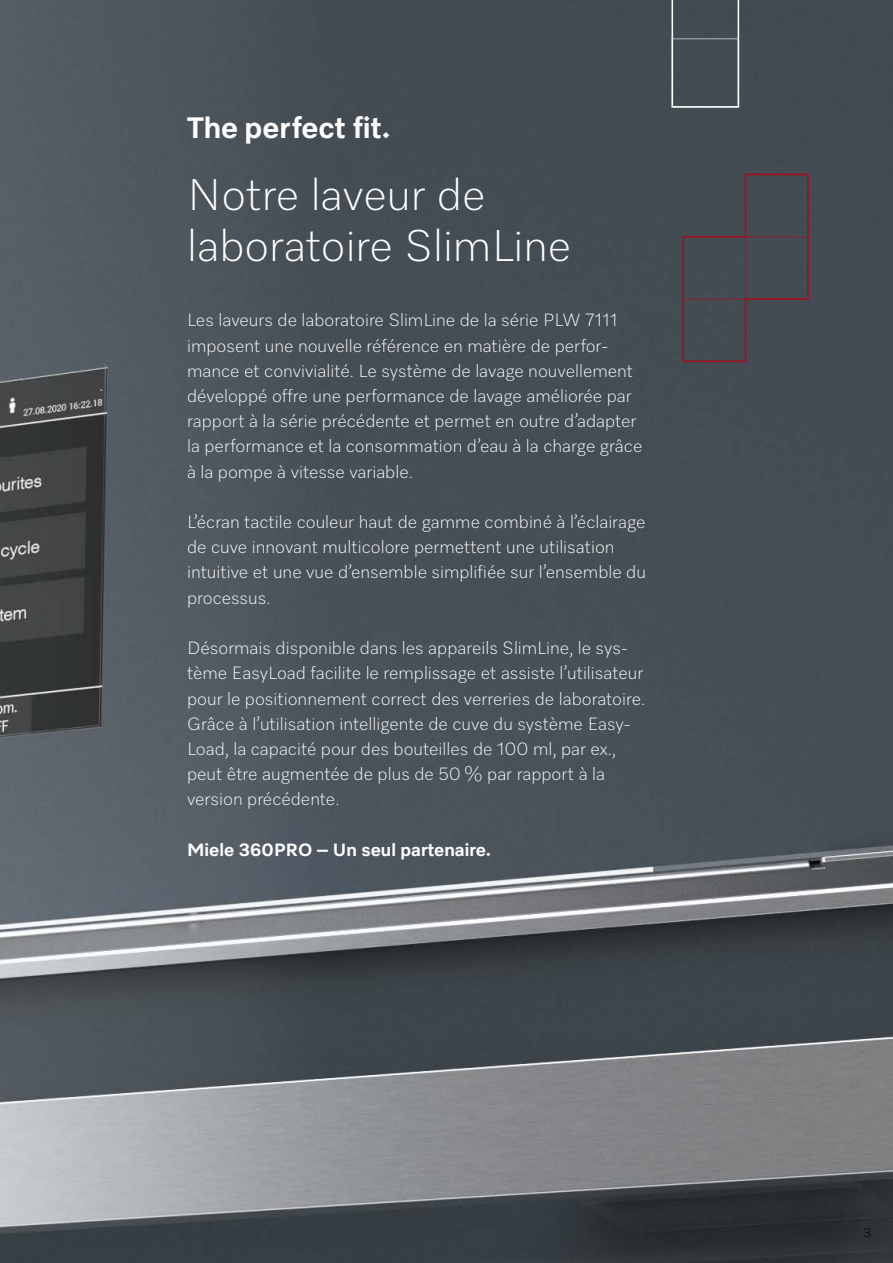
<style>
.page{position:relative;width:893px;height:1263px;background:#fff}
.page>*{position:absolute;margin:0;border:0;box-sizing:border-box;transform-origin:0 0}
.t1{font:300 45px/51px "Miele Elements";color:#fff}
.t2{font:700 30px "Miele Elements";color:#fff}
.t3{font:300 18px/25.2px "Miele Elements";color:#fff}
.t4{font:700 18px "Miele Elements";color:#fff}
.t5{font:300 12.75px "Miele Elements";color:#000}
</style>
<div class="page">
<img style="left:0;top:0;width:893px;height:1263px">
<svg style="left:682px;top:173px;width:127px;height:190px;background:#474850"></svg>
<div style="left:671px;top:0;width:68px;height:105px;background:#424b52"></div>
<div style="left:671px;top:38px;width:68px;height:70px;border:2px solid #fff"></div>
<h2 class="t2" style="left:187px;top:109px;width:205px">The perfect fit.</h2>
<h1 class="t1" style="left:187px;top:168px;width:386px">Notre laveur de laboratoire SlimLine</h1>
<p class="t3" style="left:187px;top:307px;width:457px">Les laveurs de laboratoire SlimLine de la série PLW 7111 imposent une nouvelle référence en matière de perfor&shy;mance et convivialité. Le système de lavage nouvellement développé offre une performance de lavage améliorée par rapport à la série précédente et permet en outre d’adapter la performance et la consommation d’eau à la charge grâce à la pompe à vitesse variable.</p>
<p class="t3" style="left:187px;top:509px;width:460px">L’écran tactile couleur haut de gamme combiné à l’éclairage de cuve innovant multicolore permettent une utilisation intuitive et une vue d’ensemble simplifiée sur l’ensemble du processus.</p>
<p class="t3" style="left:187px;top:635px;width:460px">Désormais disponible dans les appareils SlimLine, le sys&shy;tème EasyLoad facilite le remplissage et assiste l’utilisateur pour le positionnement correct des verreries de laboratoire.<br>Grâce à l’utilisation intelligente de cuve du système Easy-Load, la capacité pour des bouteilles de 100 ml, par ex., peut être augmentée de plus de 50 % par rapport à la version précédente.</p>
<p class="t4" style="left:187px;top:838px;width:306px">Miele 360PRO – Un seul partenaire.</p>
<p class="t5" style="left:863px;top:1225px;width:9px">3</p>
</div>
